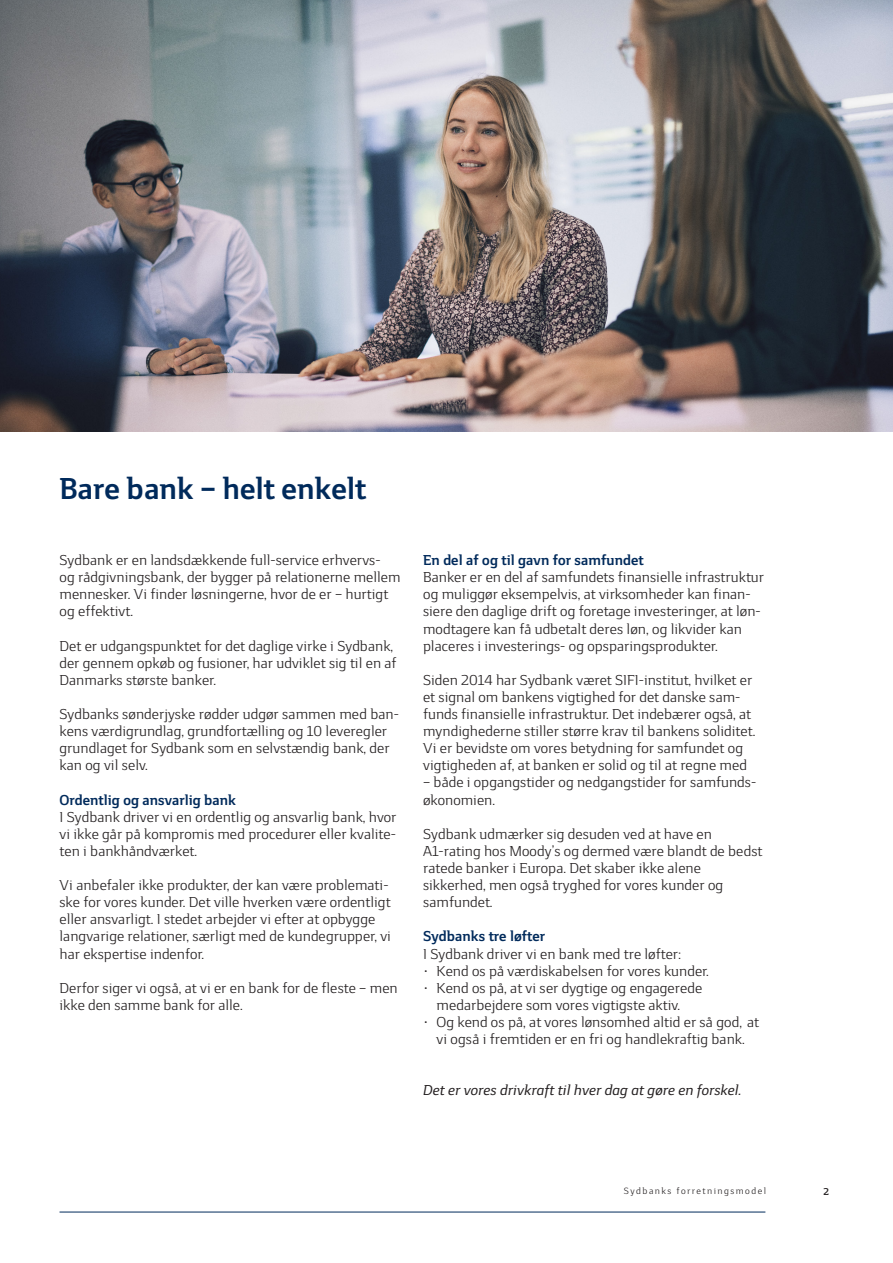
<style>
.page{position:relative;width:893px;height:1263px;background:#fff}
.page>*{position:absolute;margin:0;border:0;box-sizing:border-box;transform-origin:0 0}
.Overskift_Indhold{font:700 30px "Sydbank Sans";color:#002a5b}
.Brødtekst{font:14.25px/17.1px "Sydbank Sans";color:#231f20}
.Mellemrubrik{font:700 14.25px "Sydbank Sans";color:#002a5b}
.Brødtekst-2{font:italic 500 14.25px "Sydbank Sans";color:#231f20}
.t1{font:700 9.75px "Sydbank Sans";color:#231f20}
.t2{font:9px "Sydbank Sans";letter-spacing:.16em;color:#231f20}
</style>
<div class="page">
<hr style="left:60px;top:1212px;width:705px;height:1px;background:#002a5b">
<img style="left:0;top:0;width:893px;height:432px">
<p class="Overskift_Indhold" style="left:60px;top:469px;width:308px">Bare bank – helt enkelt</p>
<p class="Brødtekst" style="left:60px;top:551px;width:343px">Sydbank er en landsdækkende full-service erhvervs-<br>og rådgivningsbank, der bygger på relationerne mellem mennesker. Vi finder løsningerne, hvor de er – hurtigt og effektivt.</p>
<p class="Brødtekst" style="left:60px;top:637px;width:339px">Det er udgangspunktet for det daglige virke i Sydbank, der gennem opkøb og fusioner, har udviklet sig til en af<br>Danmarks største banker.</p>
<p class="Brødtekst" style="left:60px;top:705px;width:341px">Sydbanks sønderjyske rødder udgør sammen med ban&shy;kens værdigrundlag, grundfortælling og 10 leveregler grundlaget for Sydbank som en selvstændig bank, der kan og vil selv.</p>
<p class="Mellemrubrik" style="left:60px;top:790px;width:178px">Ordentlig og ansvarlig bank</p>
<p class="Brødtekst" style="left:60px;top:808px;width:338px;text-align:justify">I Sydbank driver vi en ordentlig og ansvarlig bank, hvor vi ikke går på kompromis med procedurer eller kvalite&shy;ten i bankhåndværket.</p>
<p class="Brødtekst" style="left:60px;top:876px;width:333px">Vi anbefaler ikke produkter, der kan være problemati&shy;ske for vores kunder. Det ville hverken være ordentligt eller ansvarligt. I stedet arbejder vi efter at opbygge langvarige relationer, særligt med de kundegrupper, vi har ekspertise indenfor.</p>
<p class="Brødtekst" style="left:60px;top:979px;width:340px">Derfor siger vi også, at vi er en bank for de fleste – men ikke den samme bank for alle.</p>
<p class="Mellemrubrik" style="left:423px;top:551px;width:222px">En del af og til gavn for samfundet</p>
<p class="Brødtekst" style="left:423px;top:569px;width:343px">Banker er en del af samfundets finansielle infrastruktur og muliggør eksempelvis, at virksomheder kan finan&shy;siere den daglige drift og foretage investeringer, at løn&shy;modtagere kan få udbetalt deres løn, og likvider kan placeres i investerings- og opsparingsprodukter.</p>
<p class="Brødtekst" style="left:423px;top:671px;width:334px">Siden 2014 har Sydbank været SIFI-institut, hvilket er et signal om bankens vigtighed for det danske sam&shy;funds finansielle infrastruktur. Det indebærer også, at myndighederne stiller større krav til bankens soliditet.<br>Vi er bevidste om vores betydning for samfundet og vigtigheden af, at banken er solid og til at regne med</p>
<p class="Brødtekst" style="left:423px;top:774px;width:335px">– både i opgangstider og nedgangstider for samfunds&shy;økonomien.</p>
<p class="Brødtekst" style="left:423px;top:825px;width:341px">Sydbank udmærker sig desuden ved at have en A1-rating hos Moody’s og dermed være blandt de bedst ratede banker i Europa. Det skaber ikke alene sikkerhed, men også tryghed for vores kunder og samfundet.</p>
<p class="Mellemrubrik" style="left:423px;top:927px;width:124px">Sydbanks tre løfter</p>
<p class="Brødtekst" style="left:423px;top:945px;width:260px">I Sydbank driver vi en bank med tre løfter:</p>
<p class="Brødtekst" style="left:423px;top:962px;width:287px">• Kend os på værdiskabelsen for vores kunder.</p>
<p class="Brødtekst" style="left:423px;top:979px;width:281px;text-align:center">• Kend os på, at vi ser dygtige og engagerede medarbejdere som vores vigtigste aktiv.</p>
<p class="Brødtekst" style="left:423px;top:1013px;width:338px;text-align:center">• Og kend os på, at vores lønsomhed altid er så god, at vi også i fremtiden er en fri og handlekraftig bank.</p>
<p class="Brødtekst-2" style="left:423px;top:1081px;width:320px">Det er vores drivkraft til hver dag at gøre en forskel.</p>
<p class="t2" style="left:624px;top:1185px;width:144px">Sydbanks forretningsmodel</p>
<p class="t1" style="left:823px;top:1185px;width:7px">2</p>
</div>
